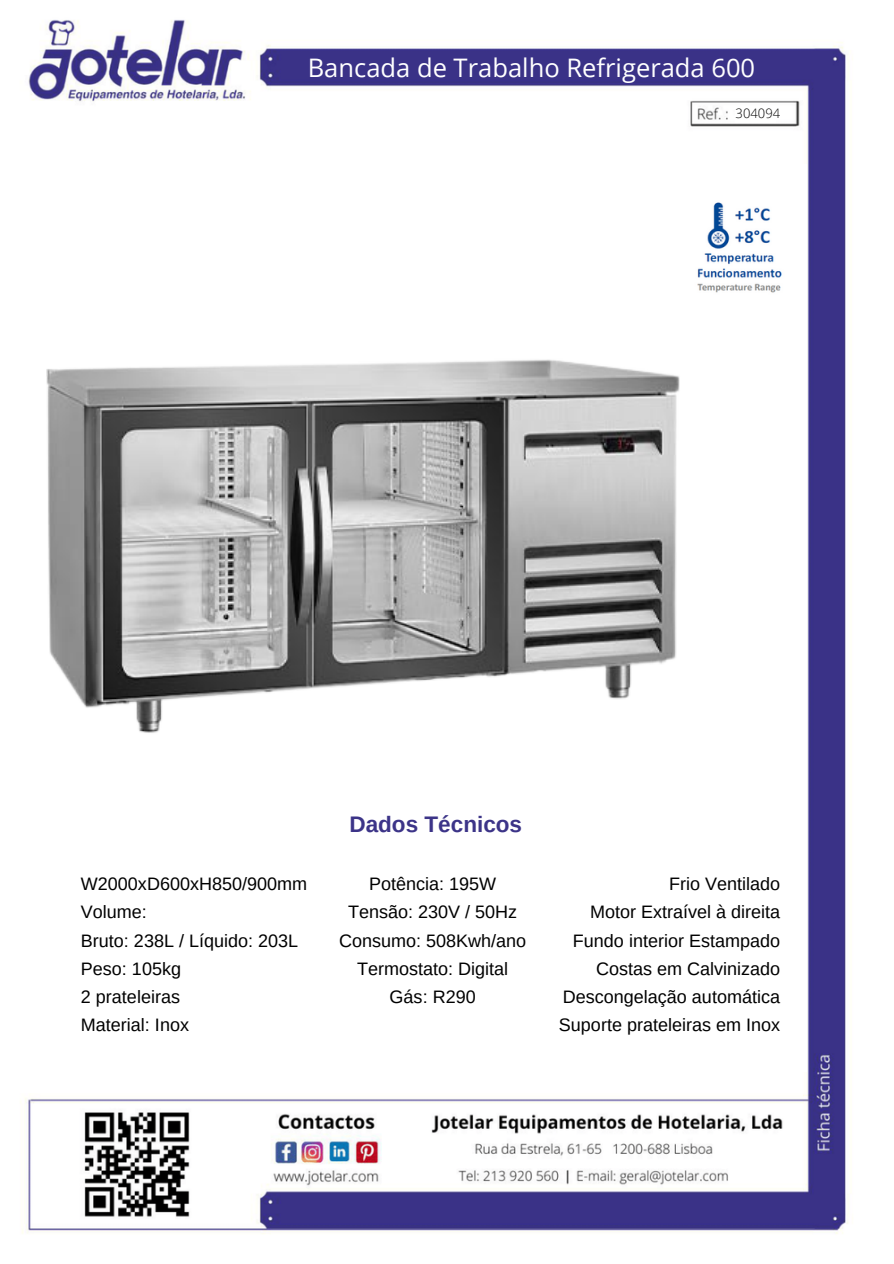
<style>
.page{position:relative;width:894px;height:1264px;background:#fff}
.page>*{position:absolute;margin:0;border:0;box-sizing:border-box;transform-origin:0 0}
.t1{font:25.5px "Open Sans";color:#fff}
.t2{font:700 22.5px "Arimo";color:#3c3488}
.t3{font:18px "Arimo";color:#000}
.t4{font:300 13.05px "Open Sans";color:#000}
</style>
<div class="page">
<img style="left:20px;top:20px;width:829px;height:1214px">
<div style="left:0;top:164px;width:806px;height:908px;background:#fff"></div>
<div style="left:735px;top:106px;width:41px;height:16px;background:#fff"></div>
<img style="left:697px;top:202px;width:85px;height:91px">
<img style="left:46px;top:359px;width:634px;height:374px">
<p class="t1" style="left:308px;top:50px;width:449px">Bancada de Trabalho Refrigerada 600</p>
<p class="t4" style="left:735px;top:104px;width:46px">304094</p>
<p class="t3" style="left:81px;top:874px;width:228px">W2000xD600xH850/900mm</p>
<p class="t3" style="left:81px;top:902px;width:68px">Volume:</p>
<p class="t3" style="left:81px;top:930px;width:219px">Bruto: 238L / Líquido: 203L</p>
<p class="t3" style="left:81px;top:958px;width:102px">Peso: 105kg</p>
<p class="t3" style="left:81px;top:986px;width:101px">2 prateleiras</p>
<p class="t3" style="left:81px;top:1014px;width:110px">Material: Inox</p>
<p class="t2" style="left:349px;top:811px;width:174px">Dados Técnicos</p>
<p class="t3" style="left:369px;top:874px;width:129px">Potência: 195W</p>
<p class="t3" style="left:348px;top:902px;width:171px">Tensão: 230V / 50Hz</p>
<p class="t3" style="left:339px;top:930px;width:189px">Consumo: 508Kwh/ano</p>
<p class="t3" style="left:357px;top:958px;width:153px">Termostato: Digital</p>
<p class="t3" style="left:389px;top:986px;width:88px">Gás: R290</p>
<p class="t3" style="left:669px;top:874px;width:113px">Frio Ventilado</p>
<p class="t3" style="left:590px;top:902px;width:192px">Motor Extraível à direita</p>
<p class="t3" style="left:572px;top:930px;width:209px">Fundo interior Estampado</p>
<p class="t3" style="left:596px;top:958px;width:186px">Costas em Calvinizado</p>
<p class="t3" style="left:562px;top:986px;width:219px">Descongelação automática</p>
<p class="t3" style="left:558px;top:1014px;width:223px">Suporte prateleiras em Inox</p>
</div>
